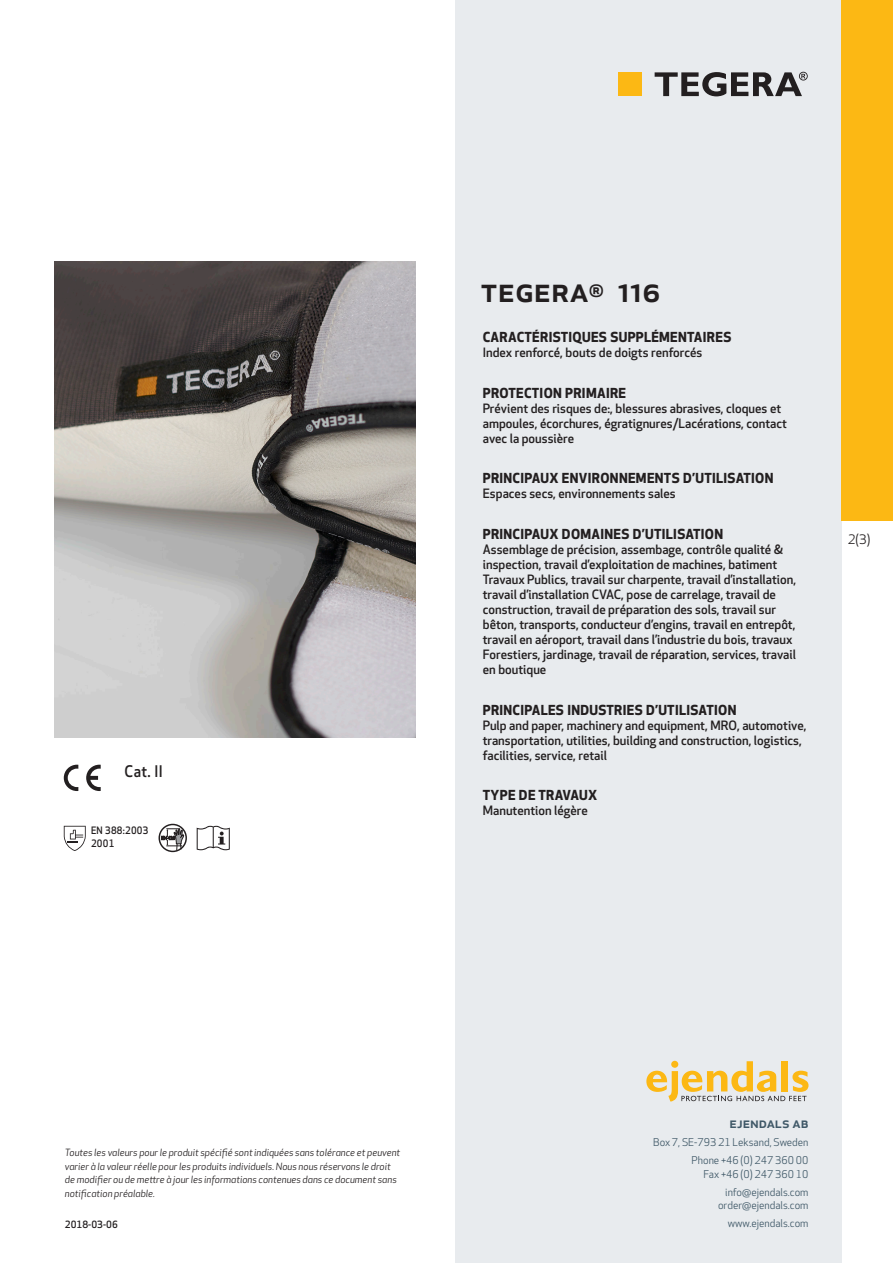
<style>
.page{position:relative;width:893px;height:1263px;background:#fff}
.page>*{position:absolute;margin:0;border:0;box-sizing:border-box;transform-origin:0 0}
.prodname{font:500 34.5px "Apex New";color:#231f20}
.Artikel{font:500 15.6px "Apex New";color:#231f20;scale:.95 1}
.t1{font:500 15px "Apex New";color:#405968}
.Funktion_body{font:700 13.5px "Apex New";letter-spacing:.025em;color:#231f20}
.t2{font:12.75px "Apex New";color:#231f20}
.Funktion_body-2{font:500 12.6px/15px "Apex New";color:#231f20}
.t3{font:10.5px/18px "Apex New";color:#405968;text-align:right}
.Artikel-2{font:500 10.05px/13.2px "Apex New";letter-spacing:.025em;color:#231f20;scale:.95 1}
.t4{font:italic 9.75px/13.5px "Apex New";color:#231f20}
.Sidfot_datum{font:500 9.75px "Apex New";color:#231f20}
</style>
<div class="page">
<div style="left:455px;top:0;width:387px;height:1263px;background:#e8ebee"></div>
<svg style="left:646px;top:1061px;width:162px;height:40px"></svg>
<div style="left:842px;top:0;width:51px;height:520px;background:#fcb814"></div>
<div style="left:618px;top:72px;width:24px;height:24px;background:#fcb814"></div>
<svg style="left:655px;top:72px;width:153px;height:24px"></svg>
<svg style="left:86px;top:765px;width:15px;height:26px"></svg>
<svg style="left:64px;top:765px;width:14px;height:26px"></svg>
<svg style="left:64px;top:826px;width:22px;height:25px"></svg>
<svg style="left:161px;top:824px;width:23px;height:26px"></svg>
<div style="left:159px;top:824px;width:28px;height:28px;border:1px solid #231f20;border-radius:50%"></div>
<svg style="left:197px;top:826px;width:33px;height:24px"></svg>
<img style="left:54px;top:261px;width:361px;height:477px">
<p class="Artikel" style="left:125px;top:761px;width:42px">Cat. II</p>
<p class="Artikel-2" style="left:91px;top:823px;width:62px">EN 388:2003<br>2001</p>
<p class="prodname" style="left:480px;top:266px;width:182px">TEGERA<sup>®</sup> 116</p>
<p class="Funktion_body" style="left:483px;top:327px;width:250px">CARACTÉRISTIQUES SUPPLÉMENTAIRES</p>
<p class="Funktion_body-2" style="left:483px;top:345px;width:221px">Index renforcé, bouts de doigts renforcés</p>
<p class="Funktion_body" style="left:483px;top:383px;width:145px">PROTECTION PRIMAIRE</p>
<p class="Funktion_body-2" style="left:483px;top:400px;width:306px">Prévient des risques de:, blessures abrasives, cloques et ampoules, écorchures, égratignures/Lacérations, contact avec la poussière</p>
<p class="Funktion_body" style="left:483px;top:468px;width:292px">PRINCIPAUX ENVIRONNEMENTS D’UTILISATION</p>
<p class="Funktion_body-2" style="left:483px;top:486px;width:194px">Espaces secs, environnements sales</p>
<p class="Funktion_body" style="left:483px;top:524px;width:242px">PRINCIPAUX DOMAINES D’UTILISATION</p>
<p class="Funktion_body-2" style="left:483px;top:541px;width:315px">Assemblage de précision, assembage, contrôle qualité &amp; inspection, travail d’exploitation de machines, batiment Travaux Publics, travail sur charpente, travail d’installation, travail d’installation CVAC, pose de carrelage, travail de construction, travail de préparation des sols, travail sur bêton, transports, conducteur d’engins, travail en entrepôt, travail en aéroport, travail dans l’industrie du bois, travaux Forestiers, jardinage, travail de réparation, services, travail en boutique</p>
<p class="Funktion_body" style="left:483px;top:700px;width:255px">PRINCIPALES INDUSTRIES D’UTILISATION</p>
<p class="Funktion_body-2" style="left:483px;top:717px;width:325px">Pulp and paper, machinery and equipment, MRO, automotive, transportation, utilities, building and construction, logistics, facilities, service, retail</p>
<p class="Funktion_body" style="left:483px;top:785px;width:116px">TYPE DE TRAVAUX</p>
<p class="Funktion_body-2" style="left:483px;top:803px;width:107px">Manutention légère</p>
<p class="t2" style="left:848px;top:531px;width:24px">2(3)</p>
<p class="t4" style="left:65px;top:1146px;width:337px">Toutes les valeurs pour le produit spécifié sont indiquées sans tolérance et peuvent varier à la valeur réelle pour les produits individuels. Nous nous réservons le droit de modifier ou de mettre à jour les informations contenues dans ce document sans notification préalable.</p>
<p class="t1" style="left:729px;top:1113px;width:80px">ejendals ab</p>
<p class="t3" style="left:653px;top:1133px;width:157px">Box 7, SE-793 21 Leksand, Sweden<br>Phone +46 (0) 247 360 00</p>
<p class="t3" style="left:703px;top:1165px;width:107px">Fax +46 (0) 247 360 10 info@ejendals.com</p>
<p class="t3" style="left:718px;top:1196px;width:92px">order@ejendals.com</p>
<p class="Sidfot_datum" style="left:65px;top:1218px;width:54px">2018-03-06</p>
<p class="t3" style="left:728px;top:1215px;width:82px">www.ejendals.com</p>
</div>
